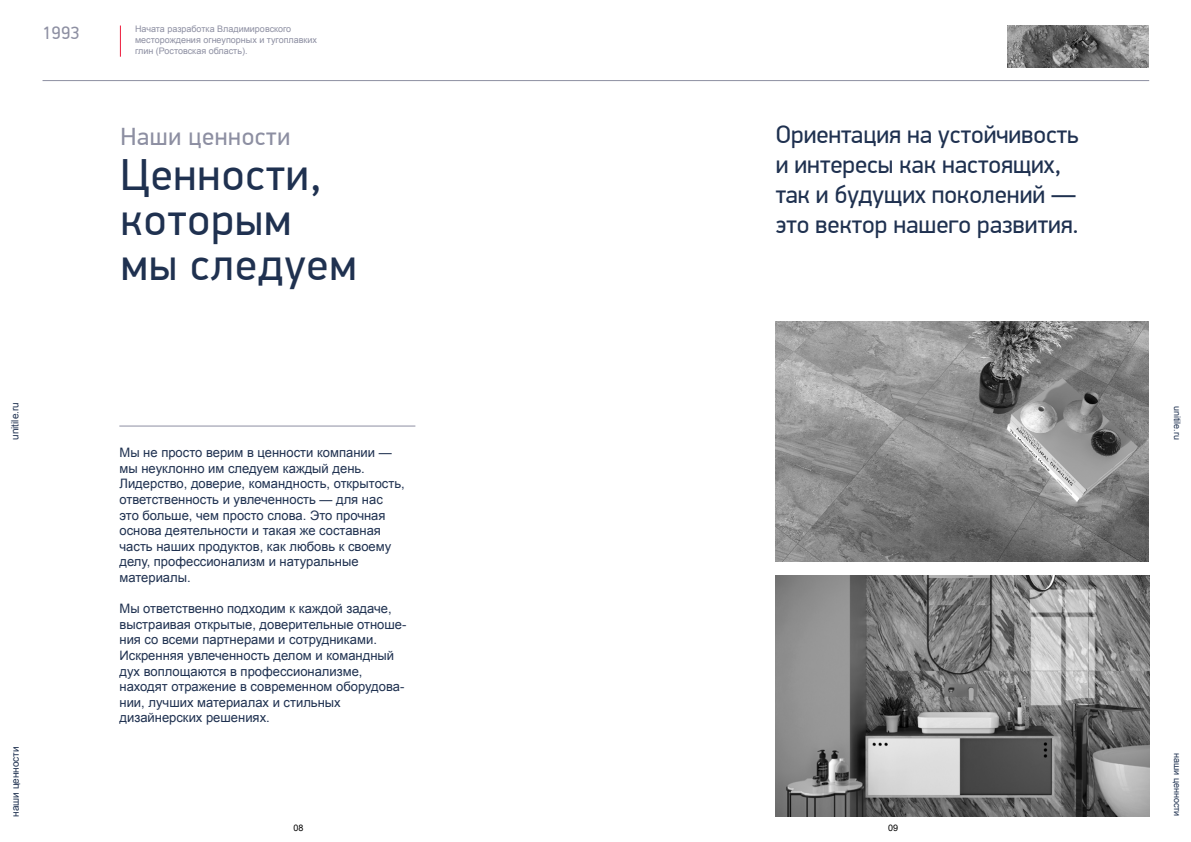
<style>
.page{position:relative;width:1191px;height:842px;background:#fff}
.page>*{position:absolute;margin:0;border:0;box-sizing:border-box;transform-origin:0 0}
.t1{font:45px/45px "PF Din Display Pro";letter-spacing:.025em;color:#1f3150}
.t2{font:25px/30px "PF Din Display Pro";color:#1f3150}
.t3{font:25px "PF Din Display Pro";letter-spacing:.025em;color:#8d8fa2}
.t4{font:18px "PF Din Display Pro";color:#8d8fa2}
.t5{font:13px/15.6px "Arial";color:#1f3150}
.t6{font:10px "Arial";color:#1f3150}
.t7{font:9px/10.8px "Arial";color:#8d8fa2}
.t8{font:9px "Arial";color:#1f3150}
.t9{font:9px "Arial";color:#000}
</style>
<div class="page">
<hr style="left:43px;top:80px;width:1106px;height:1px;background:#8d8fa2">
<hr style="left:120px;top:26px;width:1px;height:31px;background:#ed1a3b">
<img style="left:1008px;top:26px;width:140px;height:41px">
<hr style="left:119px;top:426px;width:296px;height:1px;background:#8d8fa2">
<img style="left:775px;top:575px;width:374px;height:241px">
<img style="left:775px;top:321px;width:373px;height:241px">
<h3 class="t4" style="left:43px;top:23px;width:39px">1993</h3>
<p class="t7" style="left:135px;top:24px;width:183px">Начата разработка Владимировского месторождения огнеупорных и тугоплавких глин (Ростовская область).</p>
<h2 class="t3" style="left:121px;top:122px;width:171px">Наши ценности</h2>
<h1 class="t1" style="left:121px;top:153px;width:237px">Ценности, которым мы следуем</h1>
<h2 class="t2" style="left:775px;top:120px;width:304px">Ориентация на устойчивость и интересы как настоящих, так и будущих поколений — это вектор нашего развития.</h2>
<p class="t6" style="left:8px;top:440px;width:39px;rotate:-90deg">unitile.ru</p>
<p class="t8" style="left:1183px;top:405px;width:36px;rotate:90deg">unitile.ru</p>
<p class="t6" style="left:9px;top:817px;width:72px;rotate:-90deg">наши ценности</p>
<p class="t5" style="left:119px;top:445px;width:287px">Мы не просто верим в ценности компании — мы неуклонно им следуем каждый день.<br>Лидерство, доверие, командность, открытость, ответственность и увлеченность — для нас это больше, чем просто слова. Это прочная основа деятельности и такая же составная часть наших продуктов, как любовь к своему делу, профессионализм и натуральные материалы.</p>
<p class="t5" style="left:119px;top:601px;width:288px">Мы ответственно подходим к каждой задаче, выстраивая открытые, доверительные отноше&shy;ния со всеми партнерами и сотрудниками.<br>Искренняя увлеченность делом и командный дух воплощаются в профессионализме, находят отражение в современном оборудова&shy;нии, лучших материалах и стильных дизайнерских решениях.</p>
<p class="t9" style="left:293px;top:822px;width:12px">08</p>
<p class="t9" style="left:888px;top:822px;width:12px">09</p>
<p class="t8" style="left:1183px;top:753px;width:65px;rotate:90deg">наши ценности</p>
</div>
